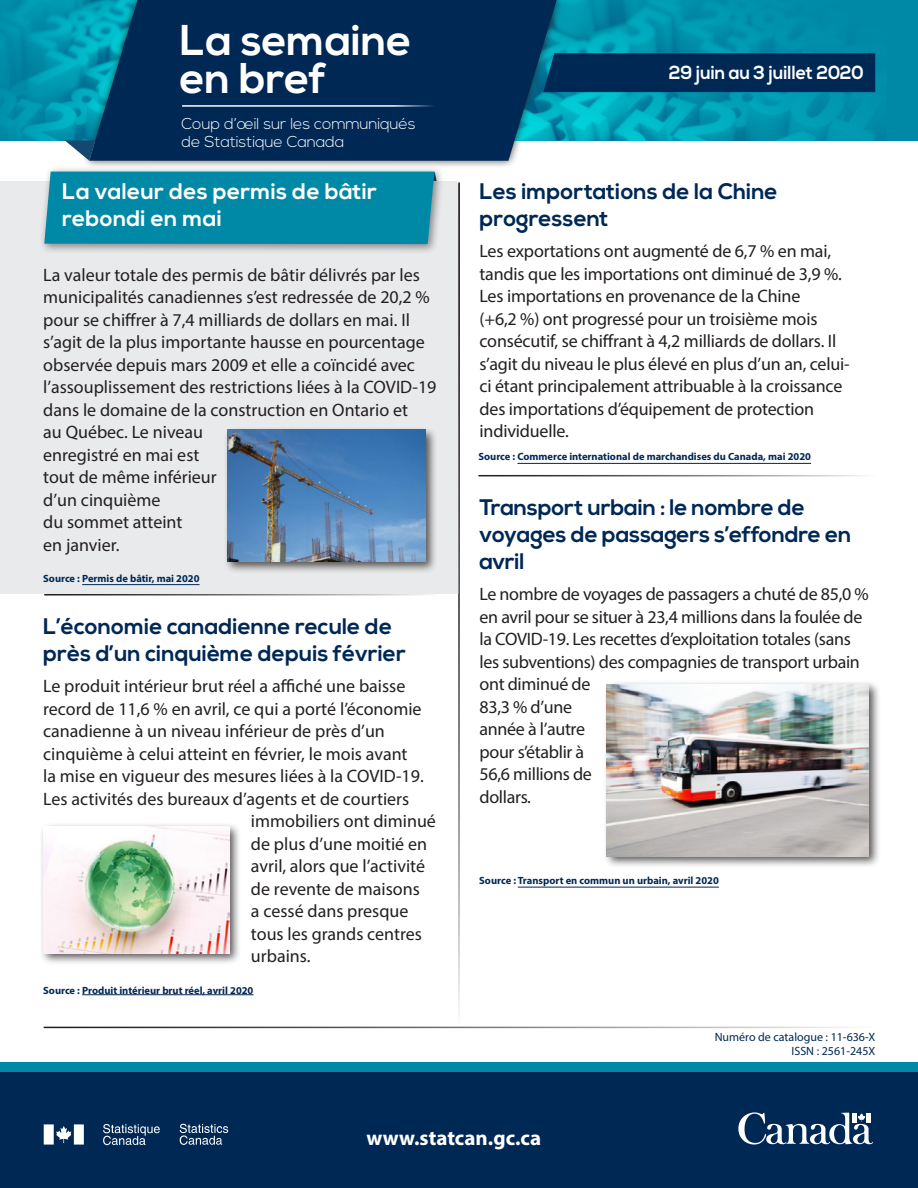
<style>
.page{position:relative;width:918px;height:1188px;background:#fff}
.page>*{position:absolute;margin:0;border:0;box-sizing:border-box;transform-origin:0 0}
.t1{font:700 42.9px/37.5px "Nexa";color:#fff}
.t2{font:700 22.5px/27px "Nexa";color:#002855}
.t3{font:700 22.5px/27px "Nexa";letter-spacing:.01em;color:#fff}
.t4{font:700 21px "Myriad Pro";color:#fff}
.t5{font:700 18.9px "Nexa";color:#fff;scale:.94 1}
.t6{font:18px/22.5px "Myriad Pro";color:#231f20}
.t7{font:18px/22.5px "Myriad Pro";letter-spacing:-.02em;color:#231f20}
.t8{font:300 15.75px/18.8px "Nexa";letter-spacing:-.01em;color:#fff}
.t9{font:12px/13.6px "Myriad Pro";color:#002855;text-align:right}
.t10{font:700 10.5px "Myriad Pro";color:#002855}
</style>
<div class="page">
<div style="left:0;top:1072px;width:918px;height:116px;background:#002855"></div>
<div style="left:0;top:0;width:918px;height:140px;background:#0089a6"></div>
<img style="left:564px;top:0;width:312px;height:140px">
<img style="left:4px;top:0;width:78px;height:140px">
<div style="left:82px;top:0;width:482px;height:169px;background:#231f20;opacity:.75"></div>
<svg style="left:89px;top:0;width:468px;height:161px;background:#03345e"></svg>
<hr style="left:182px;top:105px;width:264px;height:2px;background:#fff">
<svg style="left:738px;top:1112px;width:135px;height:33px"></svg>
<svg style="left:44px;top:1124px;width:40px;height:21px"></svg>
<svg style="left:180px;top:1124px;width:48px;height:21px"></svg>
<svg style="left:103px;top:1124px;width:57px;height:21px"></svg>
<div style="left:543px;top:53px;width:332px;height:39px;background:#002855"></div>
<div style="left:0;top:1062px;width:918px;height:10px;background:#0089a6"></div>
<hr style="left:44px;top:1027px;width:830px;height:1px;background:#231f20">
<svg style="left:65px;top:140px;width:30px;height:21px"></svg>
<div style="left:0;top:182px;width:459px;height:412px;background:#e9eaeb"></div>
<div style="left:39px;top:166px;width:405px;height:89px;background:#231f20;opacity:.5"></div>
<div style="left:44px;top:172px;width:397px;height:72px;background:#0089a6"></div>
<hr style="left:518px;top:887px;width:201px;height:1px;background:#002855">
<hr style="left:82px;top:994px;width:171px;height:1px;background:#002855">
<hr style="left:517px;top:463px;width:294px;height:1px;background:#002855">
<hr style="left:458px;top:183px;width:2px;height:841px;background:#231f20">
<hr style="left:478px;top:475px;width:399px;height:1px;background:#231f20">
<hr style="left:44px;top:594px;width:395px;height:2px;background:#231f20">
<hr style="left:82px;top:584px;width:118px;height:1px;background:#002855">
<div style="left:224px;top:426px;width:213px;height:148px;background:#231f20;opacity:.75"></div>
<img style="left:228px;top:430px;width:197px;height:132px">
<div style="left:39px;top:822px;width:202px;height:144px;background:#231f20;opacity:.75"></div>
<img style="left:43px;top:826px;width:186px;height:127px">
<div style="left:603px;top:680px;width:277px;height:188px;background:#231f20;opacity:.75"></div>
<img style="left:607px;top:684px;width:261px;height:172px">
<h1 class="t1" style="left:180px;top:23px;width:233px">La semaine en bref</h1>
<p class="t8" style="left:182px;top:115px;width:236px">Coup d’oeil sur les communiqués de Statistique Canada</p>
<p class="t3" style="left:62px;top:178px;width:316px">La valeur des permis de bâtir rebondi en mai</p>
<p class="t6" style="left:43px;top:263px;width:395px">La valeur totale des permis de bâtir délivrés par les municipalités canadiennes s’est redressée de 20,2 % pour se chiffrer à 7,4 milliards de dollars en mai. Il s’agit de la plus importante hausse en pourcentage observée depuis mars 2009 et elle a coïncidé avec l’assouplissement des restrictions liées à la COVID-19 dans le domaine de la construction en Ontario et<br>au Québec. Le niveau<br>enregistré en mai est<br>tout de même inférieur<br>d’un cinquième<br>du sommet atteint<br>en janvier.</p>
<p class="t10" style="left:43px;top:571px;width:158px">Source : Permis de bâtir, mai 2020</p>
<p class="t2" style="left:43px;top:614px;width:364px">L’économie canadienne recule de près d’un cinquième depuis février</p>
<p class="t6" style="left:43px;top:675px;width:364px">Le produit intérieur brut réel a affiché une baisse</p>
<p class="t6" style="left:43px;top:697px;width:380px">record de 11,6 % en avril, ce qui a porté l’économie</p>
<p class="t6" style="left:43px;top:720px;width:343px">canadienne à un niveau inférieur de près d’un</p>
<p class="t6" style="left:43px;top:742px;width:366px">cinquième à celui atteint en février, le mois avant</p>
<p class="t6" style="left:43px;top:765px;width:382px">la mise en vigueur des mesures liées à la COVID-19.</p>
<p class="t6" style="left:43px;top:787px;width:368px">Les activités des bureaux d’agents et de courtiers</p>
<p class="t6" style="left:251px;top:810px;width:186px">immobiliers ont diminué</p>
<p class="t6" style="left:251px;top:832px;width:178px">de plus d’une moitié en</p>
<p class="t6" style="left:251px;top:855px;width:176px">avril, alors que l’activité</p>
<p class="t6" style="left:251px;top:877px;width:170px">de revente de maisons</p>
<p class="t6" style="left:251px;top:900px;width:159px">a cessé dans presque</p>
<p class="t6" style="left:251px;top:922px;width:173px">tous les grands centres</p>
<p class="t6" style="left:251px;top:945px;width:61px">urbains.</p>
<p class="t10" style="left:43px;top:983px;width:212px">Source : Produit intérieur brut réel, avril 2020</p>
<p class="t5" style="left:669px;top:62px;width:209px">29 juin au 3 juillet 2020</p>
<p class="t2" style="left:480px;top:179px;width:300px">Les importations de la Chine progressent</p>
<p class="t6" style="left:480px;top:240px;width:372px">Les exportations ont augmenté de 6,7 % en mai, tandis que les importations ont diminué de 3,9 %.<br>Les importations en provenance de la Chine<br>(+6,2 %) ont progressé pour un troisième mois consécutif, se chiffrant à 4,2 milliards de dollars. Il s’agit du niveau le plus élevé en plus d’un an, celui&shy;ci étant principalement attribuable à la croissance des importations d’équipement de protection individuelle.</p>
<p class="t10" style="left:478px;top:450px;width:334px">Source : Commerce international de marchandises du Canada, mai 2020</p>
<p class="t2" style="left:480px;top:495px;width:373px">Transport urbain : le nombre de voyages de passagers s’effondre en avril</p>
<p class="t7" style="left:480px;top:583px;width:391px">Le nombre de voyages de passagers a chuté de 85,0 % en avril pour se situer à 23,4 millions dans la foulée de la COVID-19. Les recettes d’exploitation totales (sans les subventions) des compagnies de transport urbain ont diminué de<br>83,3 % d’une<br>année à l’autre<br>pour s’établir à<br>56,6 millions de<br>dollars.</p>
<p class="t10" style="left:479px;top:874px;width:241px">Source : Transport en commun un urbain, avril 2020</p>
<p class="t9" style="left:715px;top:1030px;width:162px">Numéro de catalogue : 11-636-X<br>ISSN : 2561-245X</p>
<p class="t4" style="left:367px;top:1125px;width:176px">www.statcan.gc.ca</p>
</div>
